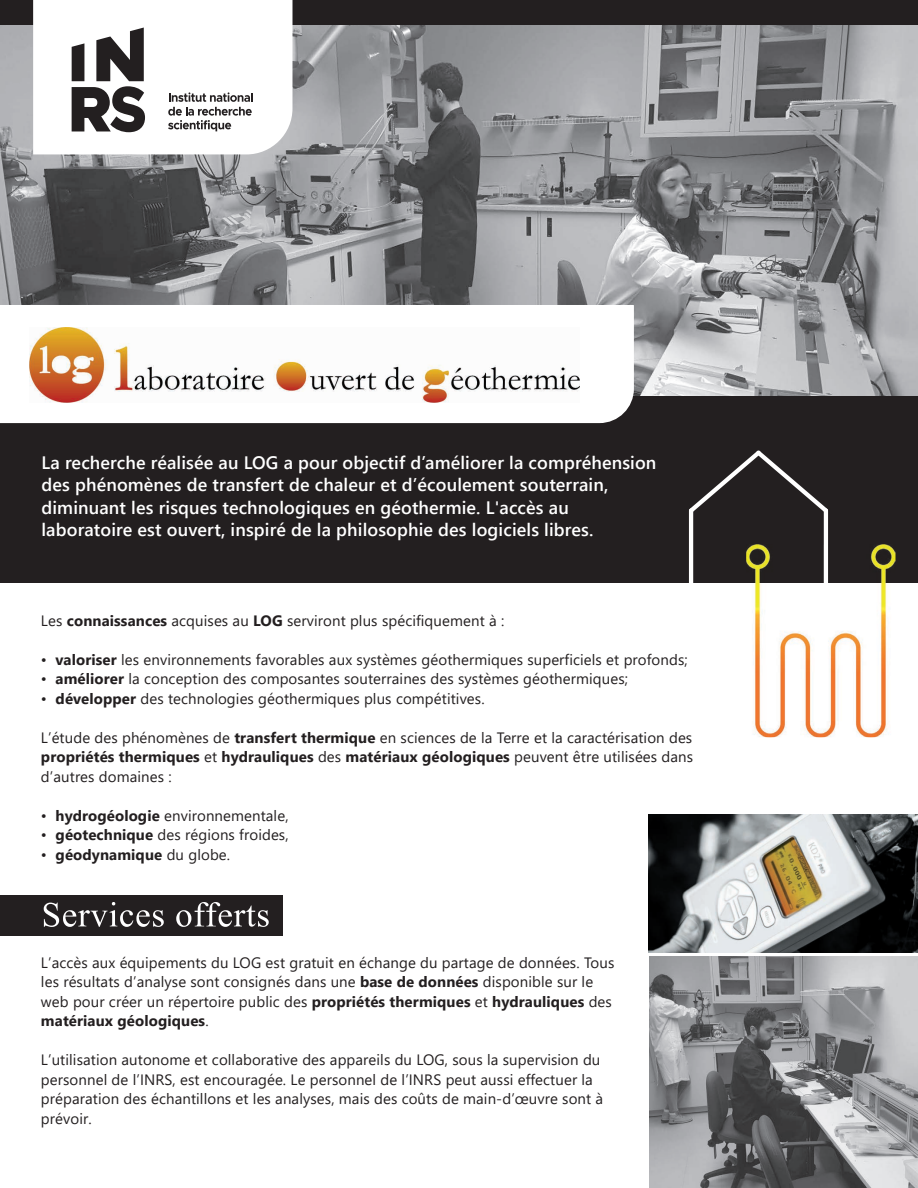
<style>
.page{position:relative;width:918px;height:1188px;background:#fff}
.page>*{position:absolute;margin:0;border:0;box-sizing:border-box;transform-origin:0 0}
.t1{font:52.5px "Microsoft Himalaya";letter-spacing:.01em;color:#fff}
.t2{font:600 18px/22.5px "Segoe UI";letter-spacing:.005em;color:#fff}
.t3{font:15px/19.5px "Segoe UI";letter-spacing:.005em;color:#231f20}
.t4{font:700 15px "Segoe UI";letter-spacing:.005em;color:#231f20}
.s1{font-weight:700}
.s2{font-weight:400}
</style>
<div class="page">
<div style="left:0;top:393px;width:918px;height:190px;background:#231f20"></div>
<hr style="left:689px;top:508px;width:4px;height:100px;background:#fff;border-radius:2px">
<hr style="left:824px;top:508px;width:4px;height:100px;background:#fff;border-radius:2px">
<svg style="left:689px;top:450px;width:139px;height:63px"></svg>
<img style="left:746px;top:544px;width:150px;height:193px">
<img style="left:824px;top:544px;width:4px;height:64px">
<img style="left:650px;top:956px;width:268px;height:232px">
<img style="left:649px;top:814px;width:269px;height:138px">
<div style="left:0;top:895px;width:283px;height:41px;background:#231f20"></div>
<img style="left:0;top:24px;width:917px;height:372px">
<svg style="left:0;top:305px;width:634px;height:118px"></svg>
<div style="left:0;top:0;width:918px;height:24px;background:#231f20"></div>
<img style="left:30px;top:327px;width:549px;height:75px">
<svg style="left:33px;top:0;width:259px;height:154px"></svg>
<p class="t2" style="left:42px;top:450px;width:616px">La recherche réalisée au LOG a pour objectif d’améliorer la compréhension des phénomènes de transfert de chaleur et d’écoulement souterrain, diminuant les risques technologiques en géothermie. L'accès au laboratoire est ouvert, inspiré de la philosophie des logiciels libres.</p>
<p class="t3" style="left:41px;top:609px;width:465px">Les <span class="s1">connaissances</span> acquises au <span class="s1">LOG</span> serviront plus spécifiquement à :</p>
<p class="t3" style="left:41px;top:648px;width:648px">• <span class="s1">valoriser</span> les environnements favorables aux systèmes géothermiques superficiels et profonds;</p>
<p class="t3" style="left:41px;top:668px;width:589px">• <span class="s1">améliorer</span> la conception des composantes souterraines des systèmes géothermiques;</p>
<p class="t3" style="left:41px;top:687px;width:445px">• <span class="s1">développer</span> des technologies géothermiques plus compétitives.</p>
<p class="t3" style="left:41px;top:726px;width:654px;text-align:justify">L’étude des phénomènes de <span class="s1">transfert thermique</span> en sciences de la Terre et la caractérisation des <span class="s1">propriétés thermiques</span> et <span class="s1">hydrauliques</span> des <span class="s1">matériaux géologiques</span> peuvent être utilisées dans d’autres domaines :</p>
<p class="t3" style="left:41px;top:804px;width:249px">• <span class="s1">hydrogéologie</span> environnementale,</p>
<p class="t3" style="left:41px;top:824px;width:249px">• <span class="s1">géotechnique</span> des régions froides,</p>
<p class="t4" style="left:41px;top:840px;width:191px"><span class="s2">•</span> géodynamique <span class="s2">du globe.</span></p>
<h1 class="t1" style="left:41px;top:878px;width:230px">Services offerts</h1>
<p class="t3" style="left:41px;top:951px;width:575px">L’accès aux équipements du LOG est gratuit en échange du partage de données. Tous les résultats d’analyse sont consignés dans une <span class="s1">base de données</span> disponible sur le web pour créer un répertoire public des <span class="s1">propriétés thermiques</span> et <span class="s1">hydrauliques</span> des <span class="s1">matériaux géologiques</span>.</p>
<p class="t3" style="left:41px;top:1049px;width:564px">L’utilisation autonome et collaborative des appareils du LOG, sous la supervision du personnel de l’INRS, est encouragée. Le personnel de l’INRS peut aussi effectuer la préparation des échantillons et les analyses, mais des coûts de main-d’œuvre sont à prévoir.</p>
</div>
